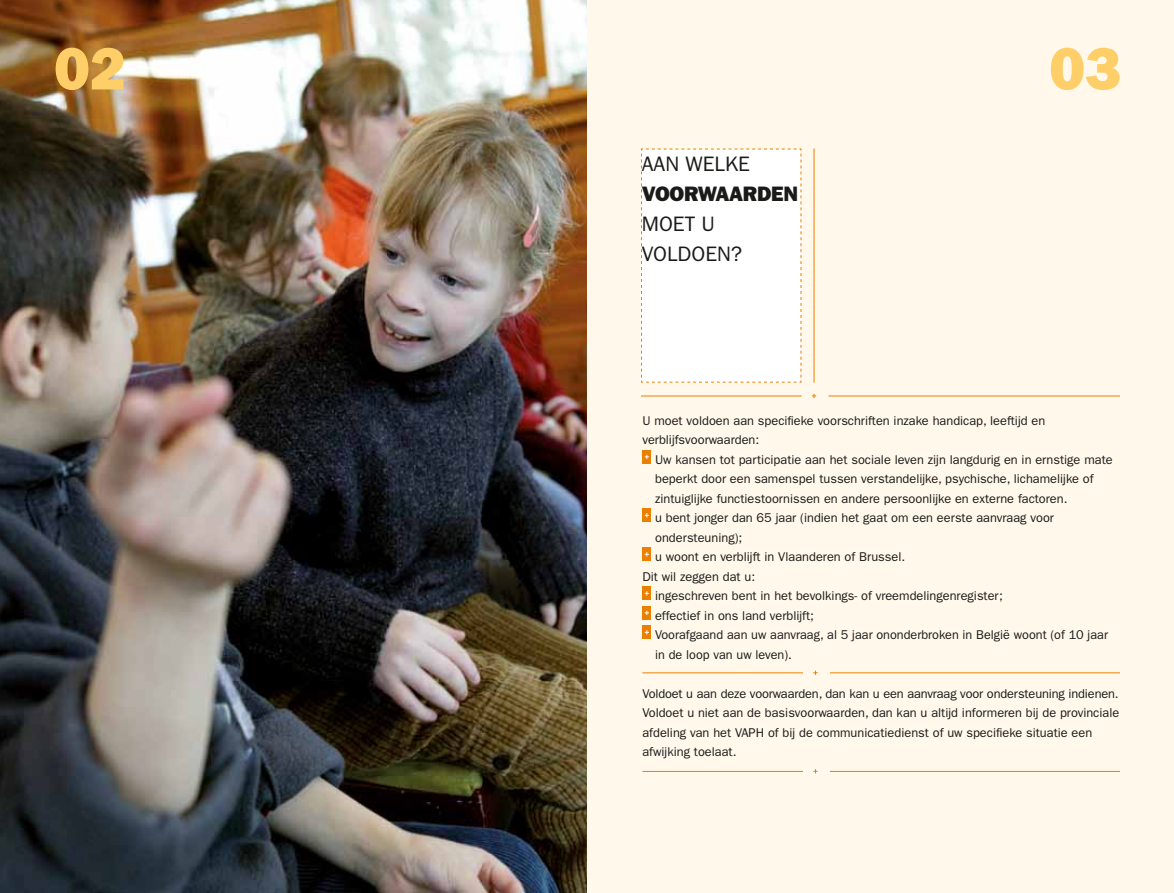
<style>
.page{position:relative;width:1174px;height:893px;background:#fff}
.page>*{position:absolute;margin:0;border:0;box-sizing:border-box;transform-origin:0 0}
.t1{font:60px "ITC Franklin Gothic Std Hvy";color:#fecf68}
.t2{font:21px/30px "ITC Franklin Gothic Std";color:#1a1a18}
.t3{font:21px "ITC Franklin Gothic Std Hvy";letter-spacing:-.01em;color:#1a1a18}
.t4{font:12.75px/19.5px "ITC Franklin Gothic Std";color:#1a1a18}
</style>
<div class="page">
<div style="left:574px;top:0;width:600px;height:893px;background:#fff8eb"></div>
<div style="left:642px;top:450px;width:9px;height:14px;background:#eb8000"></div>
<svg style="left:644px;top:455px;width:5px;height:4px"></svg>
<div style="left:642px;top:509px;width:9px;height:13px;background:#eb8000"></div>
<svg style="left:644px;top:513px;width:5px;height:4px"></svg>
<div style="left:642px;top:548px;width:9px;height:13px;background:#eb8000"></div>
<svg style="left:644px;top:552px;width:5px;height:4px"></svg>
<div style="left:642px;top:587px;width:9px;height:13px;background:#eb8000"></div>
<svg style="left:644px;top:591px;width:5px;height:4px"></svg>
<div style="left:642px;top:606px;width:9px;height:14px;background:#eb8000"></div>
<svg style="left:644px;top:611px;width:5px;height:4px"></svg>
<div style="left:642px;top:626px;width:9px;height:13px;background:#eb8000"></div>
<svg style="left:644px;top:630px;width:5px;height:4px"></svg>
<hr style="left:642px;top:672px;width:161px;height:1px;background:#eb8000">
<hr style="left:830px;top:672px;width:290px;height:1px;background:#eb8000">
<hr style="left:642px;top:771px;width:161px;height:1px;background:#eb8000">
<hr style="left:830px;top:771px;width:290px;height:1px;background:#eb8000">
<div style="left:641px;top:148px;width:160px;height:235px;background:#fff"></div>
<hr style="left:813px;top:148px;width:1px;height:235px;background:#eb8000">
<hr style="left:641px;top:396px;width:160px;height:1px;background:#eb8000">
<svg style="left:812px;top:394px;width:4px;height:4px"></svg>
<hr style="left:828px;top:396px;width:292px;height:1px;background:#eb8000">
<img style="left:0;top:0;width:587px;height:893px">
<h1 class="t1" style="left:54px;top:34px;width:73px">02</h1>
<h2 class="t2" style="left:642px;top:149px;width:109px">Aan welke</h2>
<h2 class="t3" style="left:642px;top:181px;width:158px">VOORWAARDEN</h2>
<h2 class="t2" style="left:642px;top:209px;width:75px">mo et u voldo</h2>
<h2 class="t2" style="left:705px;top:239px;width:38px">en?</h2>
<h1 class="t1" style="left:1049px;top:34px;width:73px">03</h1>
<p class="t4" style="left:642px;top:411px;width:404px">U moet voldoen aan specifieke voorschriften inzake handicap, leeftijd en verblijfsvoorwaarden:</p>
<p class="t4" style="left:655px;top:450px;width:459px">Uw kansen tot participatie aan het sociale leven zijn langdurig en in ernstige mate</p>
<p class="t4" style="left:655px;top:469px;width:440px">beperkt door een samenspel tussen verstandelijke, psychische, lichamelijke of</p>
<p class="t4" style="left:655px;top:489px;width:414px">zintuiglijke functiestoornissen en andere persoonlijke en externe factoren.</p>
<p class="t4" style="left:655px;top:508px;width:400px">u bent jonger dan 65 jaar (indien het gaat om een eerste aanvraag voor</p>
<p class="t4" style="left:655px;top:528px;width:89px">ondersteuning);</p>
<p class="t4" style="left:655px;top:547px;width:252px">u woont en verblijft in Vlaanderen of Brussel.</p>
<p class="t4" style="left:642px;top:567px;width:114px">Dit wil zeggen dat u:</p>
<p class="t4" style="left:655px;top:586px;width:349px">ingeschreven bent in het bevolkings- of vreemdelingenregister;</p>
<p class="t4" style="left:655px;top:606px;width:160px">effectief in ons land verblijft;</p>
<p class="t4" style="left:655px;top:625px;width:454px">Voorafgaand aan uw aanvraag, al 5 jaar ononderbroken in België woont (of 10 jaar</p>
<p class="t4" style="left:655px;top:645px;width:138px">in de loop van uw leven).</p>
<p class="t4" style="left:642px;top:684px;width:478px">Voldoet u aan deze voorwaarden, dan kan u een aanvraag voor ondersteuning indienen.<br>Voldoet u niet aan de basisvoorwaarden, dan kan u altijd informeren bij de provinciale afdeling van het VAPH of bij de communicatiedienst of uw specifieke situatie een afwijking toelaat.</p>
</div>
